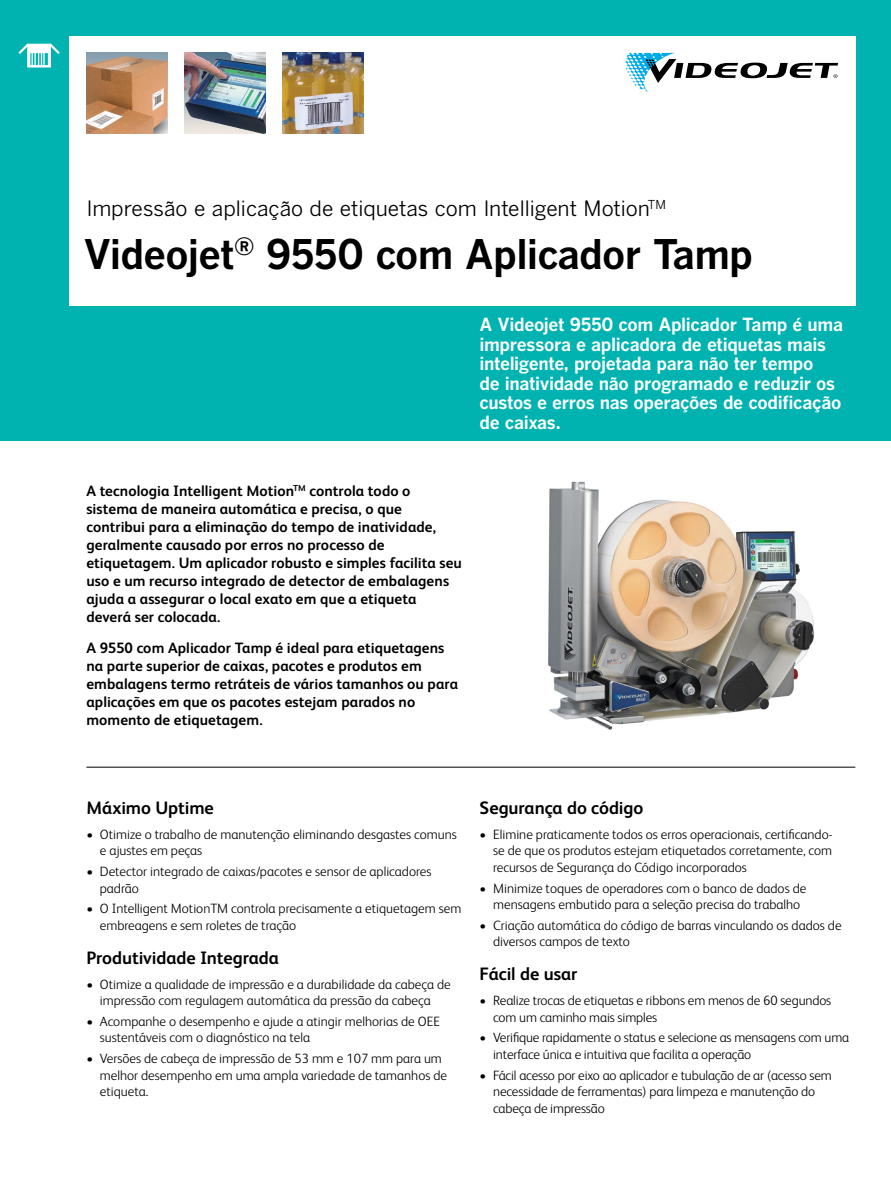
<style>
.page{position:relative;width:891px;height:1188px;background:#fff}
.page>*{position:absolute;margin:0;border:0;box-sizing:border-box;transform-origin:0 0}
.t1{font:700 40.5px "Benton Gothic";letter-spacing:-.02em;color:#000}
.t2{font:21px "Benton Gothic";letter-spacing:-.01em;color:#000}
.t3{font:700 18px/19.5px "Benton Gothic";letter-spacing:-.02em;color:#fff}
.t4{font:700 18px "FS Albert Pro";letter-spacing:-.005em;color:#000}
.t5{font:700 15px/18px "FS Albert Pro";letter-spacing:.005em;color:#000}
.t6{font:300 13.5px/16.5px "FS Albert Pro";color:#000}
</style>
<div class="page">
<div style="left:0;top:0;width:891px;height:441px;background:#00b3b0"></div>
<div style="left:69px;top:36px;width:786px;height:270px;background:#fff"></div>
<svg style="left:625px;top:53px;width:213px;height:39px"></svg>
<hr style="left:86px;top:767px;width:769px;height:1px;background:#000">
<img style="left:185px;top:53px;width:81px;height:81px">
<img style="left:283px;top:53px;width:81px;height:81px">
<img style="left:86px;top:53px;width:81px;height:81px">
<img style="left:548px;top:481px;width:267px;height:249px">
<svg style="left:19px;top:44px;width:41px;height:24px"></svg>
<h2 class="t2" style="left:86px;top:197px;width:581px">Impressão e aplicação de etiquetas com Intelligent Motion<sup>TM</sup></h2>
<h1 class="t1" style="left:84px;top:231px;width:671px">Videojet<sup>®</sup> 9550 com Aplicador Tamp</h1>
<h3 class="t3" style="left:480px;top:315px;width:365px">A Videojet 9550 com Aplicador Tamp é uma impressora e aplicadora de etiquetas mais inteligente, projetada para não ter tempo<br>de inatividade não programado e reduzir os custos e erros nas operações de codificação de caixas.</h3>
<p class="t5" style="left:86px;top:481px;width:377px">A tecnologia Intelligent Motion<sup>TM</sup> controla todo o sistema de maneira automática e precisa, o que contribui para a eliminação do tempo de inatividade, geralmente causado por erros no processo de etiquetagem. Um aplicador robusto e simples facilita seu uso e um recurso integrado de detector de embalagens ajuda a assegurar o local exato em que a etiqueta deverá ser colocada.</p>
<p class="t5" style="left:86px;top:638px;width:373px">A 9550 com Aplicador Tamp é ideal para etiquetagens na parte superior de caixas, pacotes e produtos em embalagens termo retráteis de vários tamanhos ou para aplicações em que os pacotes estejam parados no momento de etiquetagem.</p>
<h3 class="t4" style="left:86px;top:795px;width:129px">Máximo Uptime</h3>
<p class="t6" style="left:100px;top:825px;width:359px;text-indent:-14px">• Otimize o trabalho de manutenção eliminando desgastes comuns e ajustes em peças</p>
<p class="t6" style="left:100px;top:862px;width:333px;text-indent:-14px">• Detector integrado de caixas/pacotes e sensor de aplicadores padrão</p>
<p class="t6" style="left:100px;top:900px;width:363px;text-indent:-14px">• O Intelligent MotionTM controla precisamente a etiquetagem sem embreagens e sem roletes de tração</p>
<h3 class="t4" style="left:86px;top:945px;width:194px">Produtividade Integrada</h3>
<p class="t6" style="left:86px;top:975px;width:366px;text-align:center">• Otimize a qualidade de impressão e a durabilidade da cabeça de impressão com regulagem automática da pressão da cabeça</p>
<p class="t6" style="left:100px;top:1012px;width:342px;text-indent:-14px">• Acompanhe o desempenho e ajude a atingir melhorias de OEE sustentáveis com o diagnóstico na tela</p>
<p class="t6" style="left:100px;top:1049px;width:349px;text-indent:-14px">• Versões de cabeça de impressão de 53 mm e 107 mm para um melhor desempenho em uma ampla variedade de tamanhos de etiqueta.</p>
<h3 class="t4" style="left:480px;top:795px;width:165px">Segurança do código</h3>
<p class="t6" style="left:493px;top:825px;width:341px;text-align:justify;text-indent:-14px">• Elimine praticamente todos os erros operacionais, certificando&shy;se de que os produtos estejam etiquetados corretamente, com recursos de Segurança do Código incorporados</p>
<p class="t6" style="left:480px;top:879px;width:328px;text-align:center">• Minimize toques de operadores com o banco de dados de mensagens embutido para a seleção precisa do trabalho</p>
<p class="t6" style="left:493px;top:916px;width:350px;text-indent:-14px">• Criação automática do código de barras vinculando os dados de diversos campos de texto</p>
<h3 class="t4" style="left:480px;top:961px;width:99px">Fácil de usar</h3>
<p class="t6" style="left:493px;top:991px;width:340px;text-indent:-14px">• Realize trocas de etiquetas e ribbons em menos de 60 segundos com um caminho mais simples</p>
<p class="t6" style="left:493px;top:1029px;width:358px;text-indent:-14px">• Verifique rapidamente o status e selecione as mensagens com uma interface única e intuitiva que facilita a operação</p>
<p class="t6" style="left:493px;top:1066px;width:340px;text-indent:-14px">• Fácil acesso por eixo ao aplicador e tubulação de ar (acesso sem necessidade de ferramentas) para limpeza e manutenção do cabeça de impressão</p>
</div>
